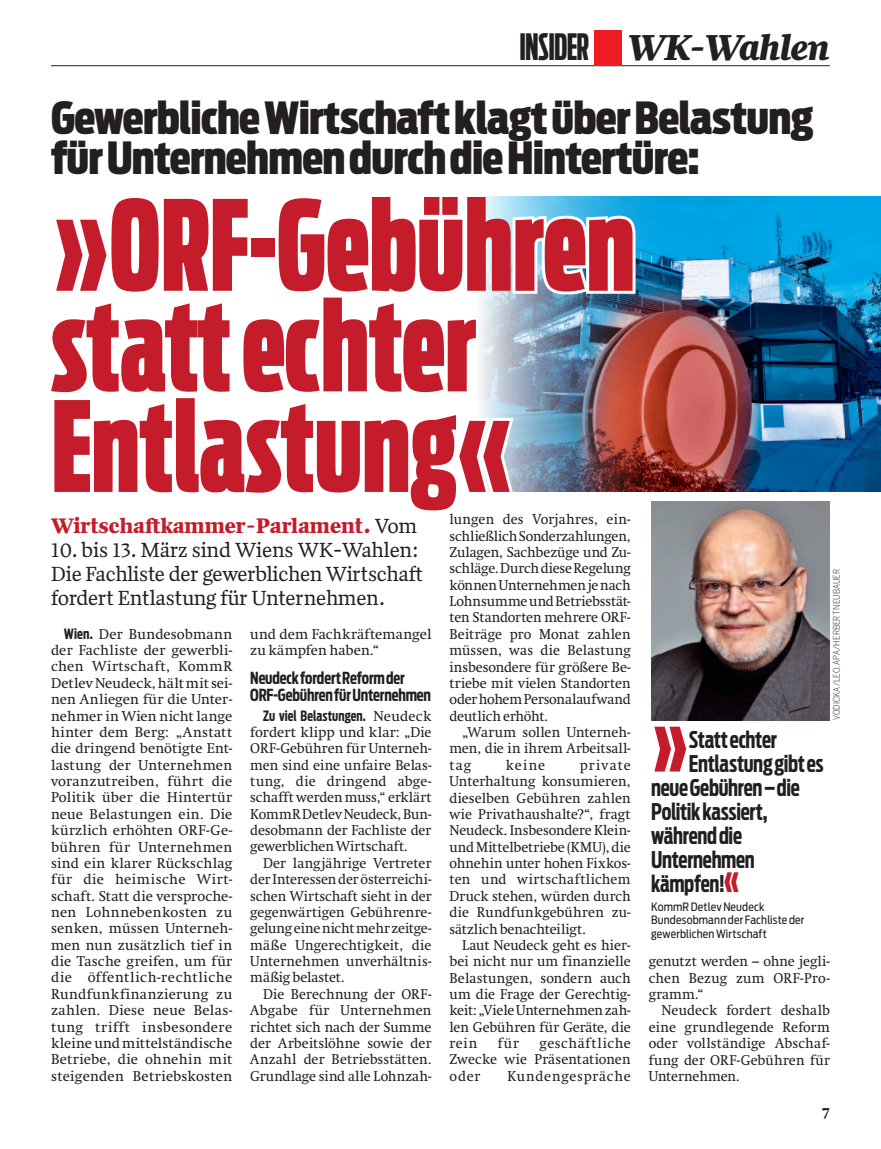
<style>
.page{position:relative;width:881px;height:1149px;background:#fff}
.page>*{position:absolute;margin:0;border:0;box-sizing:border-box;transform-origin:0 0}
.t1{font:900 123.9px/100.5px "Antenna Comp";color:#c51c2b}
.t2{font:900 78.3px "Antenna Comp";color:#c51c2b}
.t3{font:900 43.95px/40.5px "Antenna Extra Cond";letter-spacing:-.015em;color:#231f20;scale:1.07 1}
.t4{font:italic 700 36px "Quiosco";letter-spacing:-.02em;color:#231f20}
.t5{font:700 22.8px "Antenna Extra Cond";letter-spacing:-.015em;color:#231f20;scale:.96 1}
.t6{font:21px/24px "Quiosco";letter-spacing:-.01em;color:#231f20}
.t7{font:700 21px "Quiosco";color:#c51c2b}
.t8{font:700 16.5px/16.5px "Antenna Extra Cond";letter-spacing:-.01em;color:#231f20}
.t9{font:700 15px "Quiosco";color:#231f20}
.t10{font:14.1px/16.4px "Swift 1 OT";letter-spacing:.01em;color:#231f20;text-align:justify}
.t11{font:700 14.1px "Antenna Extra Cond";letter-spacing:.005em;color:#231f20}
.t12{font:14.1px "Swift 1 OT";letter-spacing:.055em;color:#231f20}
.t13{font:11.4px/13.5px "Antenna Cond";letter-spacing:.015em;color:#231f20}
.t14{font:300 9px "Benton Sans Cond";letter-spacing:.01em;color:#231f20}
.s1{font-family:"Antenna Comp";font-style:normal}
.s2{font-weight:400;color:#231f20}
.s3{font-family:"Antenna Extra Cond";font-weight:700}
.s4{font-family:"Swift 1 OT";font-weight:400}
.s5{font-family:"Antenna Comp";font-weight:900;font-size:34.2px;color:#c51c2b}
</style>
<div class="page">
<hr style="left:51px;top:65px;width:778px;height:1px;background:#231f20">
<img style="left:651px;top:501px;width:178px;height:219px">
<div style="left:594px;top:31px;width:27px;height:35px;background:#ee1d23"></div>
<img style="left:479px;top:197px;width:401px;height:294px">
<img style="left:509px;top:211px;width:129px;height:87px">
<svg style="left:479px;top:415px;width:38px;height:77px"></svg>
<h3 class="t4" style="left:519px;top:25px;width:312px"><span class="s1">INSIDER</span> WK-Wahlen</h3>
<h3 class="t3" style="left:51px;top:98px;width:713px">Gewerbliche Wirtschaft klagt über Belastung für Unternehmen durch die Hintertüre:</h3>
<h1 class="t1" style="left:51px;top:197px;width:585px">»ORF-Gebühren statt echter<br>Entlastung«</h1>
<h3 class="t7" style="left:51px;top:512px;width:367px">Wirtschaftkammer-Parlament. <span class="s2">Vom</span></h3>
<h3 class="t6" style="left:51px;top:538px;width:373px">10. bis 13. März sind Wiens WK-Wahlen:<br>Die Fachliste der gewerblichen Wirtschaft fordert Entlastung für Unternehmen.</h3>
<p class="t10" style="left:51px;top:625px;width:183px;text-indent:13px"><span class="s3">Wien.</span> Der Bundesobmann der Fachliste der gewerbli&shy;chen Wirtschaft, KommR Detlev Neudeck, hält mit sei&shy;nen Anliegen für die Unter&shy;nehmer in Wien nicht lange hinter dem Berg: „Anstatt die dringend benötigte Ent&shy;lastung der Unternehmen voranzutreiben, führt die Politik über die Hintertür neue Belastungen ein. Die kürzlich erhöhten ORF-Ge&shy;bühren für Unternehmen sind ein klarer Rückschlag für die heimische Wirt&shy;schaft. Statt die versproche&shy;nen Lohnnebenkosten zu senken, müssen Unterneh&shy;men nun zusätzlich tief in die Tasche greifen, um für die öffentlich-rechtliche Rundfunkfinanzierung zu zahlen. Diese neue Belas&shy;tung trifft insbesondere kleine und mittelständische Betriebe, die ohnehin mit steigenden Betriebskosten</p>
<p class="t10" style="left:250px;top:625px;width:183px">und dem Fachkräftemangel zu kämpfen haben.“</p>
<p class="t8" style="left:250px;top:670px;width:182px">Neudeck fordert Reform der<br>ORF-Gebühren für Unternehmen</p>
<p class="t11" style="left:263px;top:707px;width:170px">Zu viel Belastungen. <span class="s4">Neudeck</span></p>
<p class="t10" style="left:250px;top:723px;width:183px">fordert klipp und klar: „Die ORF-Gebühren für Unterneh&shy;men sind eine unfaire Belas&shy;tung, die dringend abge&shy;schafft werden muss,“ erklärt KommR Detlev Neudeck, Bun&shy;desobmann der Fachliste der gewerblichen Wirtschaft.</p>
<p class="t10" style="left:250px;top:854px;width:183px;text-indent:13px">Der langjährige Vertreter der Interessen der österreichi&shy;schen Wirtschaft sieht in der gegenwärtigen Gebührenre&shy;gelung eine nicht mehr zeitge&shy;mäße Ungerechtigkeit, die Unternehmen unverhältnis&shy;mäßig belastet.</p>
<p class="t10" style="left:250px;top:985px;width:183px;text-indent:13px">Die Berechnung der ORF-Abgabe für Unternehmen richtet sich nach der Summe der Arbeitslöhne sowie der Anzahl der Betriebsstätten.<br>Grundlage sind alle Lohnzah-</p>
<p class="t10" style="left:449px;top:511px;width:183px">lungen des Vorjahres, ein&shy;schließlich Sonderzahlungen, Zulagen, Sachbezüge und Zu&shy;schläge. Durch diese Regelung können Unternehmen je nach Lohnsumme und Betriebsstät&shy;ten Standorten mehrere ORF-Beiträge pro Monat zahlen müssen, was die Belastung insbesondere für größere Be&shy;triebe mit vielen Standorten oder hohem Personalaufwand deutlich erhöht.</p>
<p class="t10" style="left:449px;top:723px;width:183px;text-indent:13px">„Warum sollen Unterneh&shy;men, die in ihrem Arbeitsall&shy;tag</p>
<p class="t10" style="left:505px;top:756px;width:41px">keine</p>
<p class="t10" style="left:449px;top:756px;width:183px;text-indent:130px">private Unterhaltung konsumieren, dieselben Gebühren zahlen wie Privathaushalte?“, fragt Neudeck. Insbesondere Klein&shy;und Mittelbetriebe (KMU), die ohnehin unter hohen Fixkos&shy;ten und wirtschaftlichem Druck stehen, würden durch die Rundfunkgebühren zu&shy;sätzlich benachteiligt.</p>
<p class="t10" style="left:449px;top:936px;width:183px;text-indent:13px">Laut Neudeck geht es hier&shy;bei nicht nur um finanzielle Belastungen, sondern auch um die Frage der Gerechtig&shy;keit: „Viele Unternehmen zah&shy;len Gebühren für Geräte, die rein</p>
<p class="t10" style="left:449px;top:1034px;width:183px;text-indent:90px">geschäftliche Zwecke wie Präsentationen oder</p>
<p class="t10" style="left:497px;top:1034px;width:22px">für</p>
<p class="t12" style="left:507px;top:1067px;width:125px">Kundengespräche</p>
<h2 class="t2" style="left:651px;top:699px;width:38px">»</h2>
<h3 class="t5" style="left:688px;top:726px;width:93px">Statt echter</h3>
<h3 class="t5" style="left:688px;top:750px;width:142px">Entlastung gibt es</h3>
<h3 class="t5" style="left:651px;top:774px;width:156px">neue Gebühren – die</h3>
<h3 class="t5" style="left:651px;top:798px;width:123px">Politik kassiert,</h3>
<h3 class="t5" style="left:651px;top:822px;width:96px">während die</h3>
<h3 class="t5" style="left:651px;top:846px;width:109px">Unternehmen</h3>
<h3 class="t5" style="left:651px;top:870px;width:94px">kämpfen!<span class="s5">«</span></h3>
<p class="t13" style="left:651px;top:899px;width:155px">KommR Detlev Neudeck<br>Bundesobmann der Fachliste der gewerblichen Wirtschaft</p>
<p class="t14" style="left:830px;top:720px;width:153px;rotate:-90deg">VODICKA/LEO, APA/HERBERT NEUBAUER</p>
<p class="t10" style="left:648px;top:952px;width:183px">genutzt werden – ohne jegli&shy;chen Bezug zum ORF-Pro&shy;gramm.“</p>
<p class="t10" style="left:648px;top:1002px;width:183px;text-indent:13px">Neudeck fordert deshalb eine grundlegende Reform oder vollständige Abschaf&shy;fung der ORF-Gebühren für Unternehmen.</p>
<p class="t9" style="left:821px;top:1103px;width:10px">7</p>
</div>
